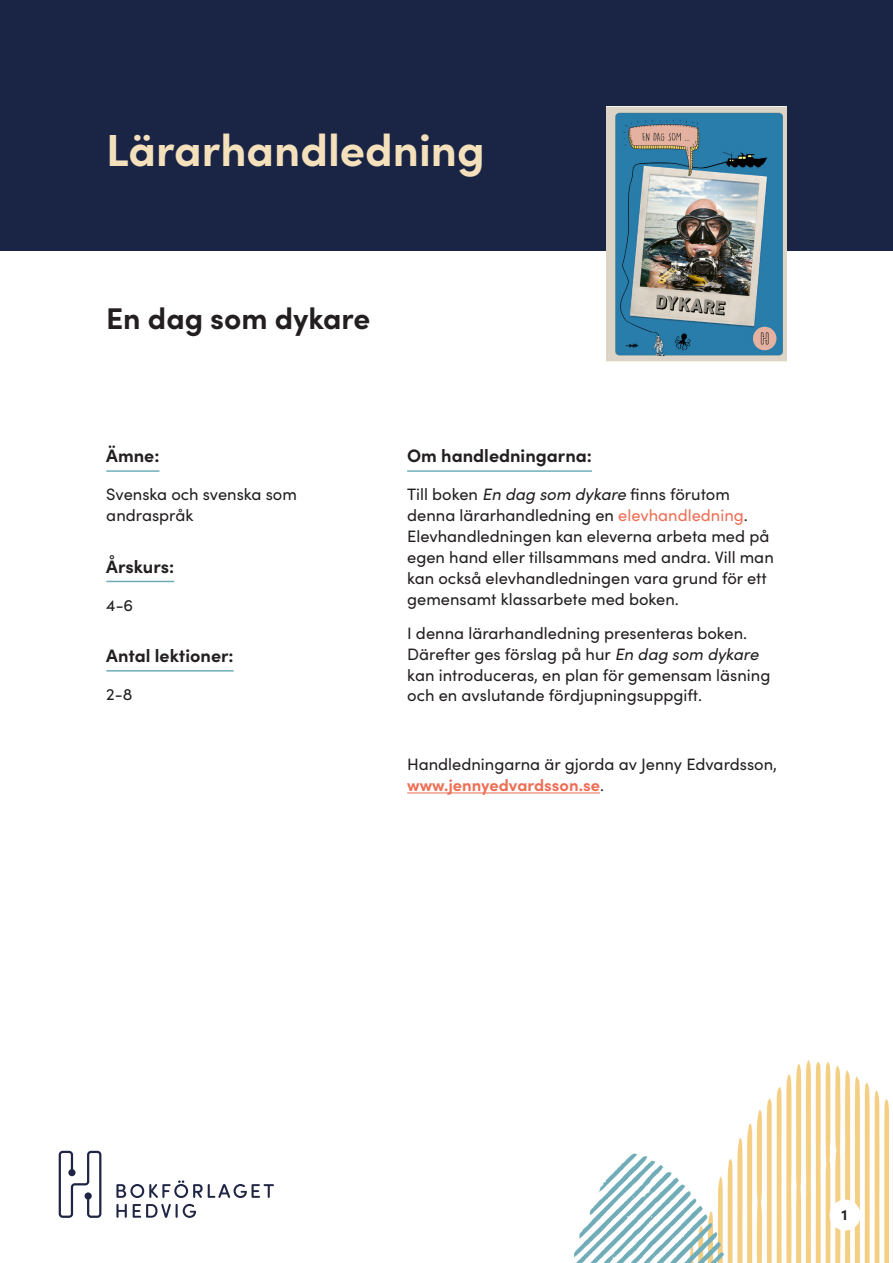
<style>
.page{position:relative;width:893px;height:1263px;background:#fff}
.page>*{position:absolute;margin:0;border:0;box-sizing:border-box;transform-origin:0 0}
.t1{font:700 45px "Sofia Pro";color:#f4e1bc}
.t2{font:700 30px "Sofia Pro";color:#231f20}
.t3{font:700 18px "Sofia Pro";color:#231f20}
.t4{font:16.5px/21px "Sofia Pro";color:#231f20}
.t5{font:700 15px "Sofia Pro";color:#231f20}
.s1{font-style:italic}
.s2{color:#ee6f56}
.s3{font-weight:700;color:#ee6f56}
</style>
<div class="page">
<img style="left:58px;top:470px;width:831px;height:793px">
<hr style="left:106px;top:470px;width:53px;height:2px;background:#6faeb8">
<hr style="left:106px;top:581px;width:68px;height:1px;background:#6faeb8">
<hr style="left:106px;top:670px;width:128px;height:2px;background:#6faeb8">
<div style="left:0;top:0;width:893px;height:251px;background:#1a2445"></div>
<img style="left:606px;top:108px;width:181px;height:253px">
<svg style="left:116px;top:1180px;width:158px;height:18px"></svg>
<svg style="left:116px;top:1204px;width:11px;height:14px"></svg>
<svg style="left:133px;top:1204px;width:63px;height:14px"></svg>
<svg style="left:59px;top:1151px;width:42px;height:67px"></svg>
<hr style="left:407px;top:470px;width:185px;height:2px;background:#6faeb8">
<div style="left:830px;top:1199px;width:30px;height:31px;background:#fff;border-radius:50%"></div>
<img style="left:892px;top:1145px;width:1px;height:118px">
<hr style="left:407px;top:792px;width:193px;height:1px;background:#ee6f56">
<h1 class="t1" style="left:106px;top:116px;width:380px">Lärarhandledning</h1>
<h2 class="t2" style="left:106px;top:295px;width:266px">En dag som dykare</h2>
<p class="t3" style="left:106px;top:442px;width:55px">Ämne:</p>
<p class="t4" style="left:106px;top:483px;width:192px">Svenska och svenska som andraspråk</p>
<p class="t3" style="left:106px;top:552px;width:69px">Årskurs:</p>
<p class="t4" style="left:106px;top:593px;width:29px">4-6</p>
<p class="t3" style="left:106px;top:642px;width:129px">Antal lektioner:</p>
<p class="t4" style="left:106px;top:683px;width:28px">2-8</p>
<p class="t3" style="left:407px;top:442px;width:186px">Om handledningarna:</p>
<p class="t4" style="left:407px;top:483px;width:368px">Till boken <span class="s1">En dag som dykare</span> finns förutom denna lärarhandledning en <span class="s2">elevhandledning</span>.<br>Elevhandledningen kan eleverna arbeta med på egen hand eller tillsammans med andra. Vill man kan också elevhandledningen vara grund för ett gemensamt klassarbete med boken.</p>
<p class="t4" style="left:407px;top:622px;width:365px">I denna lärarhandledning presenteras boken.<br>Därefter ges förslag på hur <span class="s1">En dag som dykare </span>kan introduceras, en plan för gemensam läsning och en avslutande fördjupningsuppgift.</p>
<p class="t4" style="left:407px;top:752px;width:371px">Handledningarna är gjorda av Jenny Edvardsson, <span class="s3">www.jennyedvardsson.se</span>.</p>
<p class="t5" style="left:842px;top:1204px;width:7px">1</p>
</div>
